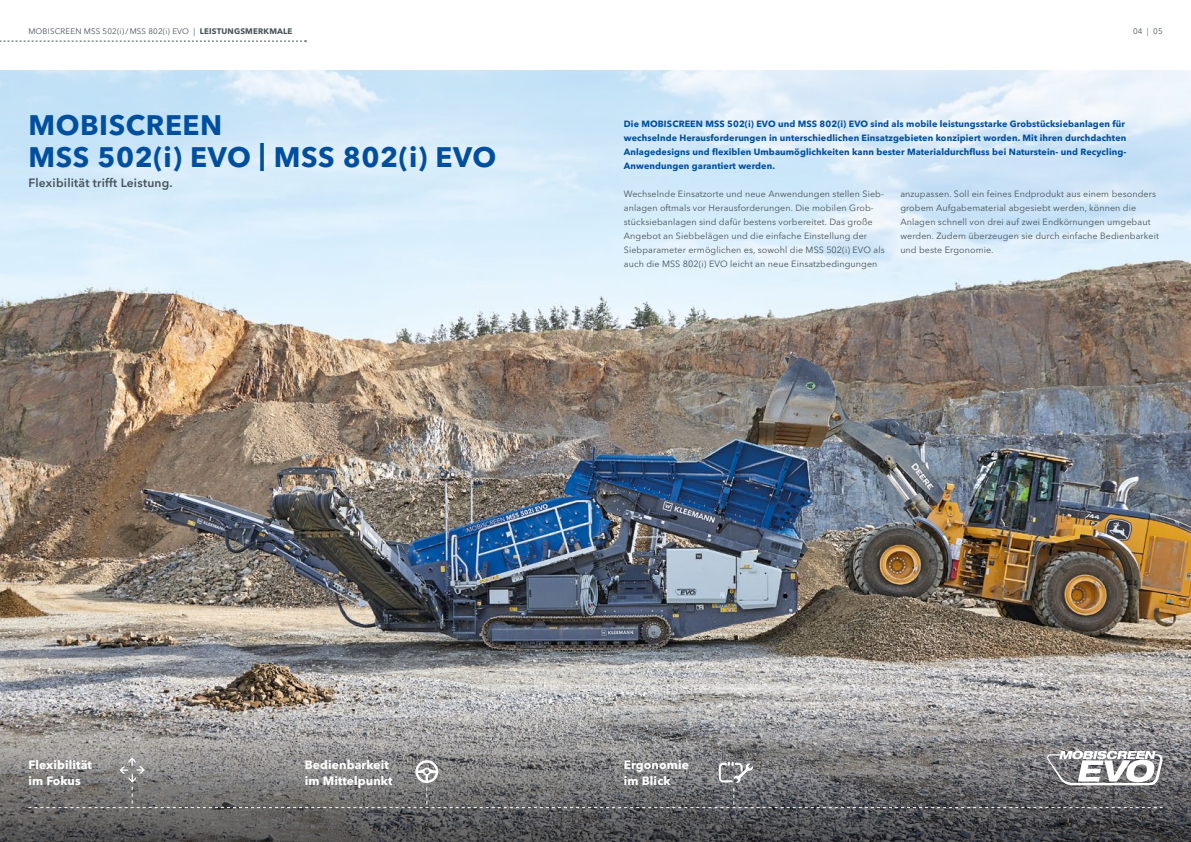
<style>
.page{position:relative;width:1191px;height:842px;background:#fff}
.page>*{position:absolute;margin:0;border:0;box-sizing:border-box;transform-origin:0 0}
.t1{font:700 28px/32px "Avenir Next LT Pro";letter-spacing:.02em;color:#004f9f}
.t2{font:700 12px/16px "Avenir Next LT Pro";letter-spacing:.01em;color:#fff}
.t3{font:600 12px "Avenir Next LT Pro";letter-spacing:.02em;color:#485358}
.t4{font:9px/14px "Avenir Next LT Pro";letter-spacing:.01em;color:#485358}
.t5{font:700 9px/14px "Avenir Next LT Pro";letter-spacing:.01em;color:#004f9f}
.t6{font:8px "Avenir Next LT Pro";letter-spacing:.02em;color:#485358}
.s1{font-weight:700}
</style>
<div class="page">
<img style="left:0;top:225px;width:1191px;height:476px">
<svg style="left:0;top:71px;width:1191px;height:154px;background:#d4e9f9"></svg>
<svg style="left:0;top:701px;width:1191px;height:141px;background:#807e7f"></svg>
<svg style="left:0;top:40px;width:307px;height:2px"></svg>
<svg style="left:28px;top:751px;width:1134px;height:57px;background:#7b7b7b"></svg>
<p class="t6" style="left:28px;top:27px;width:265px">MOBISCREEN MSS 502(i)/ MSS 802(i) EVO | <span class="s1">LEISTUNGSMERKMALE</span></p>
<p class="t6" style="left:1133px;top:27px;width:31px">04 | 05</p>
<h1 class="t1" style="left:28px;top:109px;width:469px">MOBISCREEN<br>MSS 502(i) EVO | MSS 802(i) EVO</h1>
<h2 class="t3" style="left:28px;top:175px;width:146px">Flexibilität trifft Leistung.</h2>
<p class="t5" style="left:624px;top:117px;width:504px">Die MOBISCREEN MSS 502(i) EVO und MSS 802(i) EVO sind als mobile leistungsstarke Grobstücksiebanlagen für wechselnde Herausforderungen in unterschiedlichen Einsatzgebieten konzipiert worden. Mit ihren durchdachten Anlagedesigns und flexiblen Umbaumöglichkeiten kann bester Materialdurchfluss bei Naturstein- und Recycling-Anwendungen garantiert werden.</p>
<p class="t4" style="left:900px;top:187px;width:260px">anzupassen. Soll ein feines Endprodukt aus einem besonders grobem Aufgabematerial abgesiebt werden, können die Anlagen schnell von drei auf zwei Endkörnungen umgebaut werden. Zudem überzeugen sie durch einfache Bedienbarkeit und beste Ergonomie.</p>
<p class="t4" style="left:624px;top:187px;width:262px">Wechselnde Einsatzorte und neue Anwendungen stellen Sieb&shy;anlagen oftmals vor Herausforderungen. Die mobilen Grob&shy;stücksiebanlagen sind dafür bestens vorbereitet. Das große Angebot an Siebbelägen und die einfache Einstellung der Siebparameter ermöglichen es, sowohl die MSS 502(i) EVO als auch die MSS 802(i) EVO leicht an neue Einsatzbedingungen</p>
<h2 class="t2" style="left:28px;top:757px;width:65px">Flexibilität im Fokus</h2>
<h2 class="t2" style="left:305px;top:757px;width:89px">Bedienbarkeit im Mittelpunkt</h2>
<h2 class="t2" style="left:624px;top:757px;width:67px">Ergonomie im Blick</h2>
</div>
